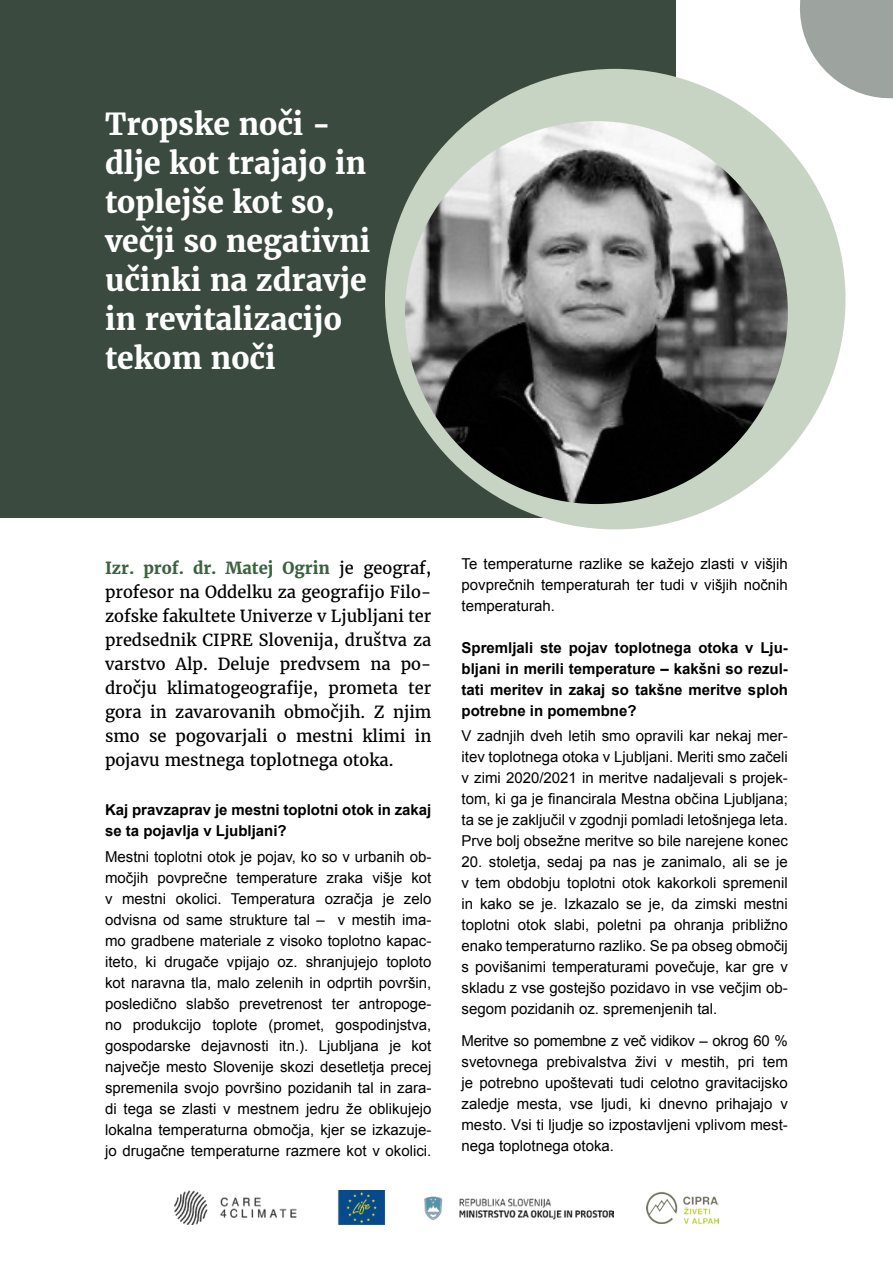
<style>
.page{position:relative;width:893px;height:1263px;background:#fff}
.page>*{position:absolute;margin:0;border:0;box-sizing:border-box;transform-origin:0 0}
.t1{font:700 30px/39px "Merriweather";color:#fff}
.t2{font:16.5px/24px "Merriweather";color:#000;text-align:justify}
.t3{font:15px/21px "Arial";color:#000;text-align:justify}
.t4{font:700 15px/21px "Arial";color:#000;text-align:justify}
.s1{font-weight:700;color:#3a633e}
</style>
<div class="page">
<img style="left:175px;top:1190px;width:439px;height:34px">
<img style="left:647px;top:1192px;width:71px;height:31px">
<div style="left:0;top:0;width:675px;height:517px;background:#3a4a3e"></div>
<svg style="left:800px;top:0;width:93px;height:99px"></svg>
<div style="left:385px;top:69px;width:460px;height:460px;background:#c8d4c3;border-radius:50%"></div>
<img style="left:405px;top:121px;width:383px;height:383px;border-radius:191px">
<h1 class="t1" style="left:105px;top:104px;width:267px">Tropske noči - dlje kot trajajo in toplejše kot so, večji so negativni učinki na zdravje in revitalizacijo tekom noči</h1>
<p class="t2" style="left:105px;top:556px;width:328px"><span class="s1">Izr. prof. dr. Matej Ogrin</span> je geograf, profesor na Oddelku za geografijo Filo&shy;zofske fakultete Univerze v Ljubljani ter predsednik CIPRE Slovenija, društva za varstvo Alp. Deluje predvsem na po&shy;dročju klimatogeografije, prometa ter gora in zavarovanih območjih. Z njim smo se pogovarjali o mestni klimi in pojavu mestnega toplotnega otoka.</p>
<p class="t4" style="left:105px;top:800px;width:328px">Kaj pravzaprav je mestni toplotni otok in zakaj se ta pojavlja v Ljubljani?</p>
<p class="t3" style="left:105px;top:846px;width:328px">Mestni toplotni otok je pojav, ko so v urbanih ob&shy;močjih povprečne temperature zraka višje kot v mestni okolici. Temperatura ozračja je zelo odvisna od same strukture tal – v mestih ima&shy;mo gradbene materiale z visoko toplotno kapac&shy;iteto, ki drugače vpijajo oz. shranjujejo toploto kot naravna tla, malo zelenih in odprtih površin, posledično slabšo prevetrenost ter antropoge&shy;no produkcijo toplote (promet, gospodinjstva, gospodarske dejavnosti itn.). Ljubljana je kot največje mesto Slovenije skozi desetletja precej spremenila svojo površino pozidanih tal in zara&shy;di tega se zlasti v mestnem jedru že oblikujejo lokalna temperaturna območja, kjer se izkazuje&shy;jo drugačne temperaturne razmere kot v okolici.</p>
<p class="t3" style="left:461px;top:553px;width:328px">Te temperaturne razlike se kažejo zlasti v višjih povprečnih temperaturah ter tudi v višjih nočnih temperaturah.</p>
<p class="t4" style="left:461px;top:638px;width:328px">Spremljali ste pojav toplotnega otoka v Lju&shy;bljani in merili temperature – kakšni so rezul&shy;tati meritev in zakaj so takšne meritve sploh potrebne in pomembne?</p>
<p class="t3" style="left:461px;top:726px;width:328px">V zadnjih dveh letih smo opravili kar nekaj mer&shy;itev toplotnega otoka v Ljubljani. Meriti smo začeli v zimi 2020/2021 in meritve nadaljevali s projek&shy;tom, ki ga je financirala Mestna občina Ljubljana; ta se je zaključil v zgodnji pomladi letošnjega leta.<br>Prve bolj obsežne meritve so bile narejene konec</p>
<p class="t3" style="left:461px;top:852px;width:328px">20. stoletja, sedaj pa nas je zanimalo, ali se je v tem obdobju toplotni otok kakorkoli spremenil in kako se je. Izkazalo se je, da zimski mestni toplotni otok slabi, poletni pa ohranja približno enako temperaturno razliko. Se pa obseg območij s povišanimi temperaturami povečuje, kar gre v skladu z vse gostejšo pozidavo in vse večjim ob&shy;segom pozidanih oz. spremenjenih tal.</p>
<p class="t3" style="left:461px;top:1030px;width:328px">Meritve so pomembne z več vidikov – okrog 60 % svetovnega prebivalstva živi v mestih, pri tem je potrebno upoštevati tudi celotno gravitacijsko zaledje mesta, vse ljudi, ki dnevno prihajajo v mesto. Vsi ti ljudje so izpostavljeni vplivom mest&shy;nega toplotnega otoka.</p>
</div>
